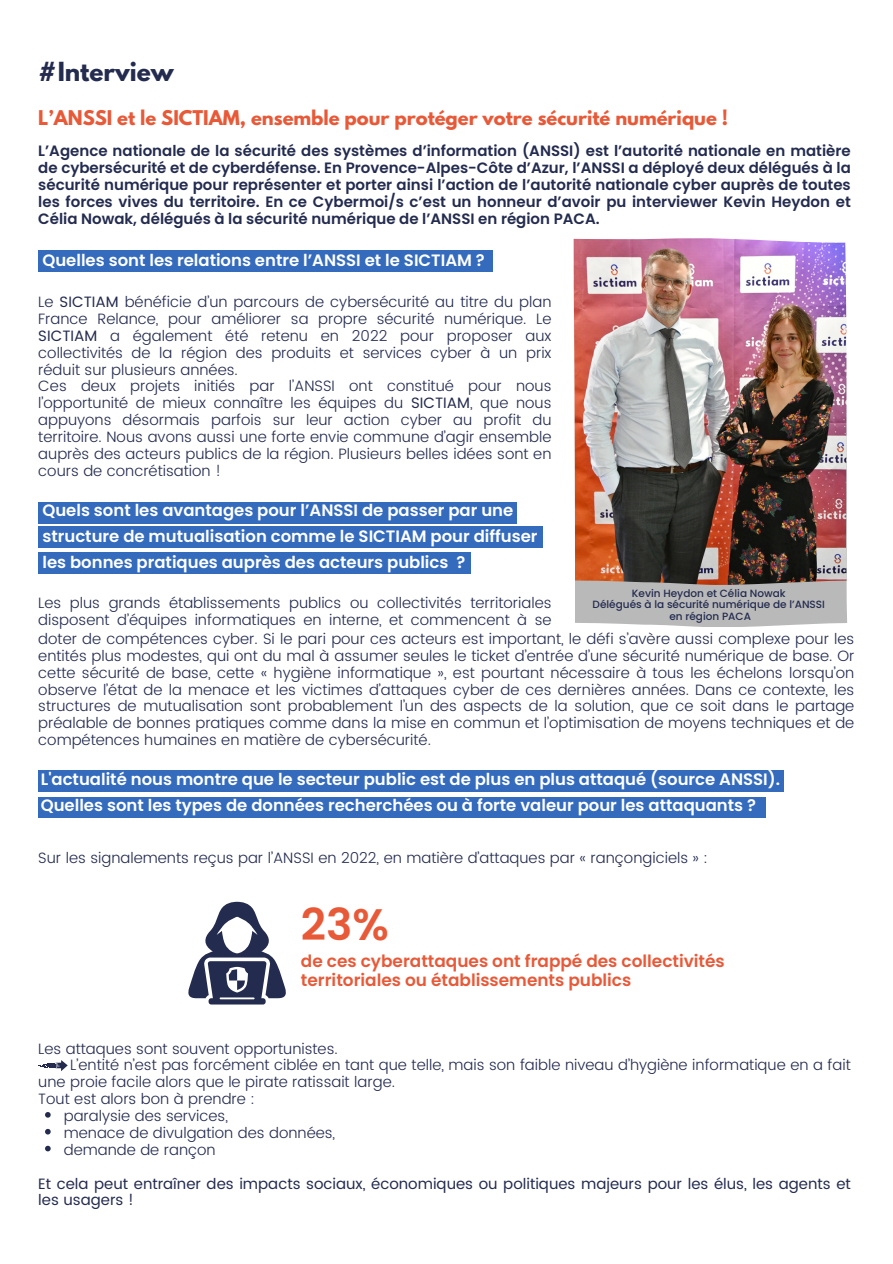
<style>
.page{position:relative;width:893px;height:1264px;background:#fff}
.page>*{position:absolute;margin:0;border:0;box-sizing:border-box;transform-origin:0 0}
.t1{font:600 43.95px "Poppins";color:#e85938}
.t2{font:700 23.25px "League Spartan";color:#232b4f}
.t3{font:700 18px "League Spartan";color:#e85938}
.t4{font:600 16.95px/19px "Poppins";color:#e85938}
.t5{font:600 16.5px/25.8px "Poppins";color:#fff}
.t6{font:300 15px/16.8px "Poppins";color:#232b4f;text-align:justify}
.t7{font:600 15px/16.8px "Poppins";color:#232b4f;text-align:justify}
.t8{font:15px/16.8px "Poppins";color:#232b4f}
.t9{font:500 10.5px "Poppins";color:#232b4f}
.s1{font-weight:400}
.s2{color:#fff}
</style>
<div class="page">
<img style="left:575px;top:298px;width:272px;height:329px">
<img style="left:573px;top:238px;width:273px;height:346px">
<div style="left:38px;top:251px;width:455px;height:21px;background:#346bbd"></div>
<div style="left:38px;top:527px;width:505px;height:21px;background:#346bbd"></div>
<div style="left:38px;top:502px;width:478px;height:21px;background:#346bbd"></div>
<div style="left:38px;top:552px;width:432px;height:21px;background:#346bbd"></div>
<div style="left:38px;top:797px;width:727px;height:20px;background:#346bbd"></div>
<div style="left:38px;top:770px;width:745px;height:21px;background:#346bbd"></div>
<svg style="left:188px;top:901px;width:98px;height:103px"></svg>
<svg style="left:38px;top:1060px;width:29px;height:11px"></svg>
<svg style="left:45px;top:1112px;width:6px;height:5px"></svg>
<svg style="left:45px;top:1128px;width:6px;height:6px"></svg>
<svg style="left:45px;top:1145px;width:6px;height:6px"></svg>
<p class="t2" style="left:38px;top:60px;width:137px">#Interview</p>
<p class="t3" style="left:38px;top:108px;width:691px">L’ANSSI et le SICTIAM, ensemble pour protéger votre sécurité numérique !</p>
<p class="t7" style="left:38px;top:142px;width:814px">L’Agence nationale de la sécurité des systèmes d’information (ANSSI) est l’autorité nationale en matière de cybersécurité et de cyberdéfense. En Provence-Alpes-Côte d’Azur, l’ANSSI a déployé deux délégués à la sécurité numérique pour représenter et porter ainsi l’action de l’autorité nationale cyber auprès de toutes les forces vives du territoire. En ce Cybermoi/s c’est un honneur d’avoir pu interviewer Kevin Heydon et Célia Nowak, délégués à la sécurité numérique de l’ANSSI en région PACA.</p>
<p class="t5" style="left:42px;top:247px;width:444px">Quelles sont les relations entre l’ANSSI et le SICTIAM ?</p>
<p class="t6" style="left:38px;top:293px;width:514px">Le <span class="s1">SICTIAM</span> bénéficie d’un parcours de cybersécurité au titre du plan France Relance, pour améliorer sa propre sécurité numérique. Le <span class="s1">SICTIAM</span> a également été retenu en 2022 pour proposer aux collectivités de la région des produits et services cyber à un prix réduit sur plusieurs années.</p>
<p class="t6" style="left:38px;top:378px;width:514px">Ces deux projets initiés par l’ANSSI ont constitué pour nous l’opportunité de mieux connaître les équipes du <span class="s1">SICTIAM</span>, que nous appuyons désormais parfois sur leur action cyber au profit du territoire. Nous avons aussi une forte envie commune d’agir ensemble auprès des acteurs publics de la région. Plusieurs belles idées sont en cours de concrétisation !</p>
<p class="t5" style="left:42px;top:497px;width:496px">Quels sont les avantages pour l’ANSSI de passer par une structure de mutualisation comme le SICTIAM pour diffuser les bonnes pratiques auprès des acteurs publics ?</p>
<p class="t9" style="left:632px;top:586px;width:155px">Kevin Heydon et Célia Nowak</p>
<p class="t9" style="left:592px;top:597px;width:234px">Délégués à la sécurité numérique de l’ANSSI</p>
<p class="t9" style="left:669px;top:608px;width:83px">en région PACA</p>
<p class="t6" style="left:38px;top:594px;width:514px">Les plus grands établissements publics ou collectivités territoriales disposent d’équipes informatiques en interne, et commencent à se <span class="s2">.........curité.</span></p>
<p class="t6" style="left:38px;top:630px;width:817px">doter de compétences cyber. Si le pari pour ces acteurs est important, le défi s’avère aussi complexe pour les entités plus modestes, qui ont du mal à assumer seules le ticket d’entrée d’une sécurité numérique de base. Or cette sécurité de base, cette « hygiène informatique », est pourtant nécessaire à tous les échelons lorsqu’on observe l’état de la menace et les victimes d’attaques cyber de ces dernières années. Dans ce contexte, les structures de mutualisation sont probablement l’un des aspects de la solution, que ce soit dans le partage préalable de bonnes pratiques comme dans la mise en commun et l’optimisation de moyens techniques et de compétences humaines en matière de cybersécurité.</p>
<p class="t5" style="left:41px;top:766px;width:740px">L'actualité nous montre que le secteur public est de plus en plus attaqué (source ANSSI).</p>
<p class="t5" style="left:41px;top:792px;width:716px">Quelles sont les types de données recherchées ou à forte valeur pour les attaquants ?</p>
<p class="t6" style="left:38px;top:849px;width:671px">Sur les signalements reçus par l’ANSSI en 2022, en matière d’attaques par « rançongiciels » :</p>
<p class="t1" style="left:301px;top:894px;width:89px">23%</p>
<p class="t4" style="left:301px;top:951px;width:425px">de ces cyberattaques ont frappé des collectivités territoriales ou établissements publics</p>
<p class="t6" style="left:38px;top:1039px;width:301px">Les attaques sont souvent opportunistes.</p>
<p class="t6" style="left:38px;top:1056px;width:814px;text-indent:32px">L’entité n’est pas forcément ciblée en tant que telle, mais son faible niveau d’hygiène informatique en a fait une proie facile alors que le pirate ratissait large.</p>
<p class="t6" style="left:38px;top:1090px;width:218px">Tout est alors bon à prendre :</p>
<p class="t6" style="left:64px;top:1107px;width:166px">paralysie des services,</p>
<p class="t6" style="left:64px;top:1124px;width:273px">menace de divulgation des données,</p>
<p class="t6" style="left:64px;top:1141px;width:153px">demande de rançon</p>
<p class="t8" style="left:38px;top:1174px;width:814px">Et cela peut entraîner des impacts sociaux, économiques ou politiques majeurs pour les élus, les agents et les usagers !</p>
</div>
